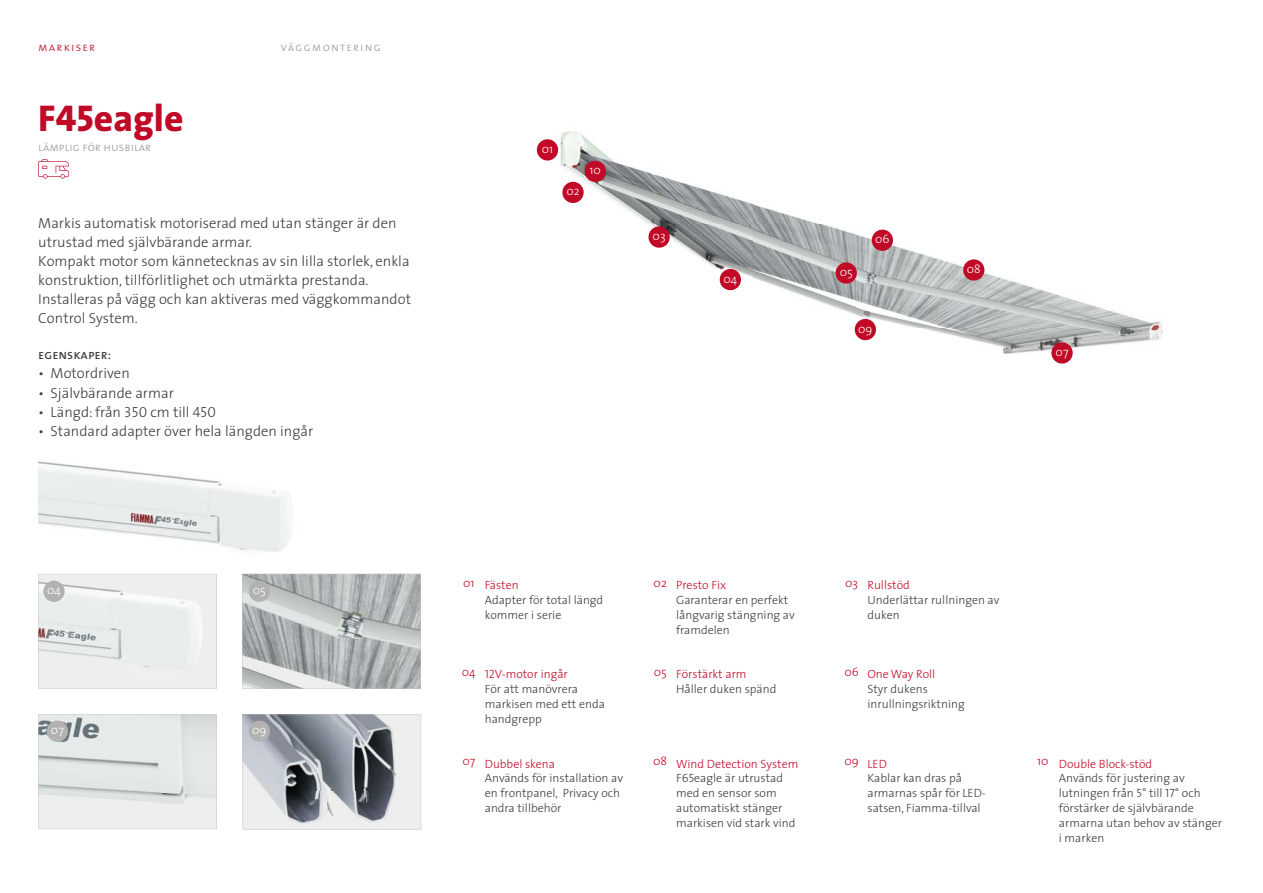
<style>
.page{position:relative;width:1263px;height:893px;background:#fff}
.page>*{position:absolute;margin:0;border:0;box-sizing:border-box;transform-origin:0 0}
.t1{font:800 37.5px "The Sans";color:#c10a27}
.t2{font:300 14.7px/19.2px "The Sans";color:#3c3c3b}
.t3{font:13.5px "The Sans Regular Caps";color:#3c3c3b}
.t4{font:300 12px/14.9px "The Sans";color:#3c3c3b}
.t5{font:300 12px "The Sans";color:#c10a27}
.t6{font:300 12px "The Sans";color:#fff}
.t7{font:12px "The Sans Light Caps";color:#9d9d9c}
.t8{font:12px "The Sans Light Caps";letter-spacing:.1em;color:#9d9d9c}
.t9{font:12px "The Sans Light Caps";letter-spacing:.1em;color:#c10a27}
.s1{font-family:"The Sans Extra Bold Caps";font-weight:400}
.s2{font-family:"The Sans Light Caps";font-weight:400}
.s3{font-family:"The Sans Light Caps";font-weight:400;color:#c10a27}
.s4{color:#c10a27}
</style>
<div class="page">
<img style="left:38px;top:461px;width:253px;height:91px">
<svg style="left:38px;top:159px;width:31px;height:20px"></svg>
<svg style="left:242px;top:574px;width:179px;height:115px;background:#b3b7b8"></svg>
<svg style="left:38px;top:574px;width:179px;height:115px;background:#e9ebea"></svg>
<svg style="left:38px;top:714px;width:179px;height:115px;background:#e0e3e3"></svg>
<svg style="left:243px;top:715px;width:178px;height:114px;background:#a4a8ad"></svg>
<div style="left:249px;top:720px;width:21px;height:22px;background:#b3b2b2;border-radius:50%"></div>
<div style="left:47px;top:720px;width:21px;height:22px;background:#b3b2b2;border-radius:50%"></div>
<div style="left:43px;top:581px;width:22px;height:21px;background:#b3b2b2;border-radius:50%"></div>
<div style="left:249px;top:581px;width:21px;height:21px;background:#b3b2b2;border-radius:50%"></div>
<img style="left:554px;top:131px;width:609px;height:233px">
<div style="left:836px;top:262px;width:21px;height:22px;background:#c10a27;border-radius:50%"></div>
<div style="left:872px;top:230px;width:21px;height:21px;background:#c10a27;border-radius:50%"></div>
<div style="left:963px;top:259px;width:21px;height:22px;background:#c10a27;border-radius:50%"></div>
<div style="left:585px;top:161px;width:21px;height:21px;background:#c10a27;border-radius:50%"></div>
<div style="left:720px;top:269px;width:21px;height:21px;background:#c10a27;border-radius:50%"></div>
<div style="left:1051px;top:342px;width:22px;height:22px;background:#c10a27;border-radius:50%"></div>
<div style="left:855px;top:319px;width:21px;height:21px;background:#c10a27;border-radius:50%"></div>
<div style="left:537px;top:139px;width:21px;height:22px;background:#c10a27;border-radius:50%"></div>
<div style="left:562px;top:182px;width:22px;height:21px;background:#c10a27;border-radius:50%"></div>
<div style="left:648px;top:226px;width:22px;height:22px;background:#c10a27;border-radius:50%"></div>
<p class="t9" style="left:38px;top:40px;width:58px">markiser</p>
<p class="t8" style="left:281px;top:40px;width:102px">väggmontering</p>
<h1 class="t1" style="left:38px;top:86px;width:147px"><span class="s1">F45</span>eagle</h1>
<p class="t7" style="left:38px;top:140px;width:114px">lämplig för husbilar</p>
<p class="t2" style="left:38px;top:212px;width:374px">Markis automatisk motoriserad med utan stänger är den utrustad med självbärande armar.<br>Kompakt motor som kännetecknas av sin lilla storlek, enkla konstruktion, tillförlitlighet och utmärkta prestanda.<br>Installeras på vägg och kan aktiveras med väggkommandot Control System.</p>
<p class="t3" style="left:38px;top:347px;width:74px">egenskaper:</p>
<p class="t2" style="left:38px;top:363px;width:93px">• Motordriven</p>
<p class="t2" style="left:38px;top:383px;width:137px">• Självbärande armar</p>
<p class="t2" style="left:38px;top:402px;width:179px">• Längd: från <span class="s2">350</span> cm till <span class="s2">450</span></p>
<p class="t2" style="left:38px;top:421px;width:276px">• Standard adapter över hela längden ingår</p>
<p class="t6" style="left:542px;top:139px;width:13px">01</p>
<p class="t6" style="left:566px;top:181px;width:15px">02</p>
<p class="t6" style="left:590px;top:160px;width:13px">10</p>
<p class="t6" style="left:653px;top:226px;width:14px">03</p>
<p class="t6" style="left:723px;top:269px;width:15px">04</p>
<p class="t6" style="left:840px;top:262px;width:15px">05</p>
<p class="t6" style="left:875px;top:229px;width:16px">06</p>
<p class="t6" style="left:858px;top:319px;width:16px">09</p>
<p class="t6" style="left:967px;top:259px;width:15px">08</p>
<p class="t6" style="left:1055px;top:342px;width:14px">07</p>
<p class="t6" style="left:47px;top:580px;width:15px">04</p>
<p class="t6" style="left:253px;top:580px;width:15px">05</p>
<p class="t6" style="left:51px;top:720px;width:14px">07</p>
<p class="t6" style="left:252px;top:720px;width:16px">09</p>
<p class="t5" style="left:463px;top:573px;width:13px">01</p>
<p class="t5" style="left:485px;top:575px;width:35px">Fästen</p>
<p class="t4" style="left:485px;top:592px;width:120px">Adapter för total längd kommer i serie</p>
<p class="t5" style="left:654px;top:573px;width:15px">02</p>
<p class="t5" style="left:845px;top:573px;width:14px">03</p>
<p class="t5" style="left:676px;top:575px;width:52px">Presto Fix</p>
<p class="t4" style="left:676px;top:592px;width:120px">Garanterar en perfekt långvarig stängning av framdelen</p>
<p class="t5" style="left:867px;top:575px;width:44px">Rullstöd</p>
<p class="t4" style="left:867px;top:592px;width:133px">Underlättar rullningen av duken</p>
<p class="t5" style="left:462px;top:662px;width:15px">04</p>
<p class="t4" style="left:485px;top:666px;width:122px"><span class="s3">12</span><span class="s4">V-motor ingår<br></span>För att manövrera markisen med ett enda handgrepp</p>
<p class="t5" style="left:654px;top:662px;width:15px">05</p>
<p class="t5" style="left:844px;top:662px;width:16px">06</p>
<p class="t5" style="left:676px;top:664px;width:72px">Förstärkt arm</p>
<p class="t4" style="left:676px;top:681px;width:102px">Håller duken spänd</p>
<p class="t5" style="left:867px;top:664px;width:69px">One Way Roll</p>
<p class="t4" style="left:867px;top:681px;width:99px">Styr dukens inrullningsriktning</p>
<p class="t5" style="left:462px;top:751px;width:14px">07</p>
<p class="t5" style="left:653px;top:751px;width:15px">08</p>
<p class="t5" style="left:844px;top:751px;width:16px">09</p>
<p class="t5" style="left:485px;top:753px;width:72px">Dubbel skena</p>
<p class="t4" style="left:485px;top:770px;width:140px">Används för installation av en frontpanel, Privacy och andra tillbehör</p>
<p class="t4" style="left:676px;top:756px;width:124px"><span class="s4">Wind Detection System<br></span><span class="s2">F65</span>eagle är utrustad med en sensor som automatiskt stänger markisen vid stark vind</p>
<p class="t5" style="left:867px;top:753px;width:21px">LED</p>
<p class="t4" style="left:867px;top:770px;width:120px">Kablar kan dras på armarnas spår för LED&shy;satsen, Fiamma-tillval</p>
<p class="t5" style="left:1037px;top:751px;width:13px">10</p>
<p class="t5" style="left:1059px;top:753px;width:95px">Double Block-stöd</p>
<p class="t4" style="left:1059px;top:770px;width:165px">Används för justering av lutningen från <span class="s2">5°</span> till <span class="s2">17°</span> och förstärker de självbärande armarna utan behov av stänger i marken</p>
</div>
